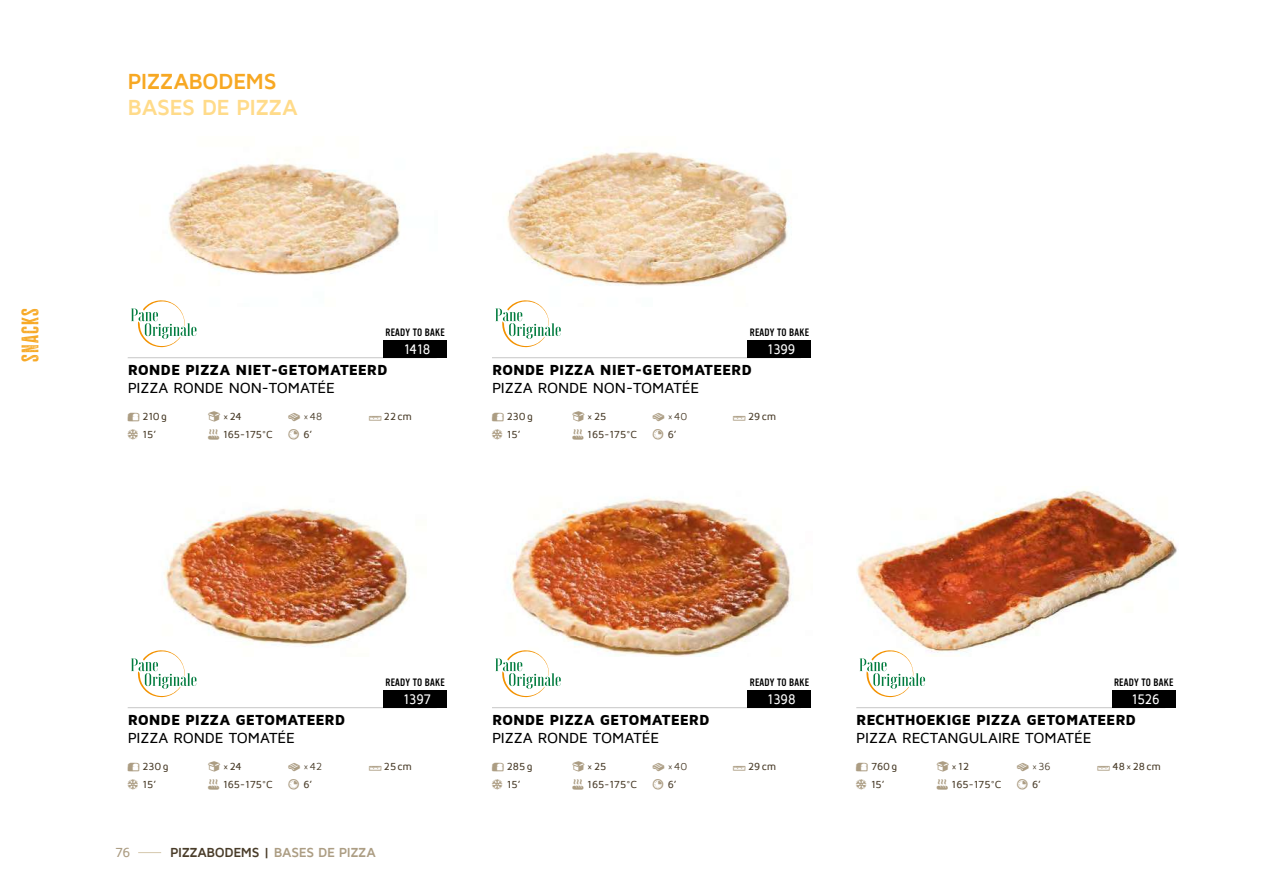
<style>
.page{position:relative;width:1263px;height:893px;background:#fff}
.page>*{position:absolute;margin:0;border:0;box-sizing:border-box;transform-origin:0 0}
.t1{font:700 22.5px "Maven Pro";letter-spacing:-.03em;color:#ffdb8a}
.t2{font:700 22.5px "Maven Pro";letter-spacing:-.035em;color:#f7a823}
.t3{font:19.5px "Cheddar Gothic Rough";letter-spacing:.055em;color:#f7a823}
.t4{font:900 15px "Maven Pro";letter-spacing:-.005em;color:#000}
.t5{font:500 15px "Maven Pro";letter-spacing:-.01em;color:#000}
.t6{font:500 14.25px "Maven Pro";letter-spacing:-.015em;color:#fff;scale:.9 1}
.t7{font:700 13.5px "Maven Pro";letter-spacing:-.03em;color:#493c29}
.t8{font:500 13.5px "Maven Pro";color:#ac9d83}
.t9{font:500 10.5px/18px "Maven Pro";color:#493c29}
.t10{font:10.5px "Vinyl OT";letter-spacing:.02em;color:#000}
.t11{font:10.5px "Maven Pro";color:#493c29}
.s1{color:#ac9d83}
</style>
<div class="page">
<svg style="left:138px;top:852px;width:23px;height:1px"></svg>
<img style="left:168px;top:159px;width:232px;height:116px">
<hr style="left:128px;top:357px;width:309px;height:1px;background:#c6c6c6">
<svg style="left:131px;top:300px;width:65px;height:47px"></svg>
<div style="left:383px;top:341px;width:64px;height:17px;background:#000"></div>
<img style="left:507px;top:151px;width:282px;height:135px">
<hr style="left:492px;top:357px;width:309px;height:1px;background:#c6c6c6">
<svg style="left:495px;top:300px;width:66px;height:47px"></svg>
<div style="left:747px;top:341px;width:64px;height:17px;background:#000"></div>
<img style="left:511px;top:497px;width:281px;height:159px">
<hr style="left:492px;top:707px;width:309px;height:1px;background:#c6c6c6">
<svg style="left:495px;top:650px;width:66px;height:47px"></svg>
<div style="left:747px;top:691px;width:64px;height:17px;background:#000"></div>
<img style="left:856px;top:489px;width:321px;height:164px">
<hr style="left:856px;top:707px;width:309px;height:1px;background:#c6c6c6">
<svg style="left:859px;top:650px;width:66px;height:47px"></svg>
<div style="left:1112px;top:691px;width:63px;height:17px;background:#000"></div>
<img style="left:164px;top:508px;width:245px;height:139px">
<hr style="left:128px;top:707px;width:309px;height:1px;background:#c6c6c6">
<svg style="left:131px;top:650px;width:65px;height:47px"></svg>
<div style="left:383px;top:691px;width:64px;height:17px;background:#000"></div>
<h2 class="t3" style="left:18px;top:362px;width:54px;rotate:-90deg">snacks</h2>
<h1 class="t2" style="left:128px;top:70px;width:151px">PIZZABODEMS</h1>
<h1 class="t1" style="left:128px;top:95px;width:172px">BASES DE PIZZA</h1>
<p class="t10" style="left:385px;top:327px;width:61px">READY TO BAKE</p>
<h3 class="t6" style="left:404px;top:342px;width:31px">1418</h3>
<p class="t10" style="left:750px;top:327px;width:61px">READY TO BAKE</p>
<h3 class="t6" style="left:767px;top:342px;width:33px">1399</h3>
<h3 class="t4" style="left:128px;top:362px;width:262px">RONDE PIZZA NIET-GETOMATEERD</h3>
<h3 class="t5" style="left:128px;top:380px;width:209px">PIZZA RONDE NON-TOMATÉE</h3>
<p class="t9" style="left:143px;top:407px;width:26px">210g<br>15’</p>
<p class="t9" style="left:223px;top:407px;width:20px">×24</p>
<p class="t11" style="left:303px;top:411px;width:20px">×48</p>
<p class="t9" style="left:303px;top:425px;width:10px">6’</p>
<p class="t9" style="left:369px;top:407px;width:44px"><span class="s1">▲</span> 22cm</p>
<p class="t9" style="left:208px;top:425px;width:66px"><span class="s1">□</span> 165-175°C</p>
<h3 class="t4" style="left:492px;top:362px;width:262px">RONDE PIZZA NIET-GETOMATEERD</h3>
<h3 class="t5" style="left:492px;top:380px;width:209px">PIZZA RONDE NON-TOMATÉE</h3>
<p class="t9" style="left:507px;top:407px;width:27px">230g<br>15’</p>
<p class="t9" style="left:587px;top:407px;width:21px">×25</p>
<p class="t9" style="left:733px;top:407px;width:44px"><span class="s1">▲</span> 29cm</p>
<p class="t11" style="left:668px;top:411px;width:21px">×40</p>
<p class="t9" style="left:668px;top:425px;width:10px">6’</p>
<p class="t9" style="left:572px;top:425px;width:66px"><span class="s1">□</span> 165-175°C</p>
<p class="t10" style="left:385px;top:677px;width:61px">READY TO BAKE</p>
<h3 class="t6" style="left:403px;top:692px;width:32px">1397</h3>
<p class="t10" style="left:750px;top:677px;width:61px">READY TO BAKE</p>
<h3 class="t6" style="left:768px;top:692px;width:33px">1398</h3>
<p class="t10" style="left:1114px;top:677px;width:61px">READY TO BAKE</p>
<h3 class="t6" style="left:1132px;top:692px;width:33px">1526</h3>
<h3 class="t4" style="left:128px;top:712px;width:219px">RONDE PIZZA GETOMATEERD</h3>
<h3 class="t5" style="left:128px;top:730px;width:169px">PIZZA RONDE TOMATÉE</h3>
<p class="t9" style="left:143px;top:757px;width:27px">230g<br>15’</p>
<p class="t9" style="left:223px;top:757px;width:20px">×24</p>
<p class="t11" style="left:303px;top:761px;width:20px">×42</p>
<p class="t9" style="left:303px;top:775px;width:10px">6’</p>
<p class="t9" style="left:208px;top:775px;width:66px"><span class="s1">□</span> 165-175°C</p>
<p class="t9" style="left:369px;top:757px;width:45px"><span class="s1">▲</span> 25cm</p>
<h3 class="t4" style="left:492px;top:712px;width:219px">RONDE PIZZA GETOMATEERD</h3>
<h3 class="t5" style="left:492px;top:730px;width:169px">PIZZA RONDE TOMATÉE</h3>
<p class="t9" style="left:507px;top:757px;width:27px">285g<br>15’</p>
<p class="t9" style="left:587px;top:757px;width:21px">×25</p>
<p class="t11" style="left:668px;top:761px;width:21px">×40</p>
<p class="t9" style="left:668px;top:775px;width:10px">6’</p>
<p class="t9" style="left:572px;top:775px;width:66px"><span class="s1">□</span> 165-175°C</p>
<p class="t9" style="left:733px;top:757px;width:44px"><span class="s1">▲</span> 29cm</p>
<h3 class="t4" style="left:856px;top:712px;width:281px">RECHTHOEKIGE PIZZA GETOMATEERD</h3>
<h3 class="t5" style="left:856px;top:730px;width:237px">PIZZA RECTANGULAIRE TOMATÉE</h3>
<p class="t9" style="left:871px;top:757px;width:27px">760g<br>15’</p>
<p class="t9" style="left:952px;top:757px;width:19px">×12</p>
<p class="t11" style="left:1032px;top:761px;width:20px">×36</p>
<p class="t9" style="left:1032px;top:775px;width:10px">6’</p>
<p class="t9" style="left:1097px;top:757px;width:65px"><span class="s1">▲</span> 48×28cm</p>
<p class="t9" style="left:937px;top:775px;width:66px"><span class="s1">□</span> 165-175°C</p>
<p class="t8" style="left:115px;top:845px;width:17px">76</p>
<p class="t7" style="left:170px;top:845px;width:207px">PIZZABODEMS | <span class="s1">BASES DE PIZZA</span></p>
</div>
